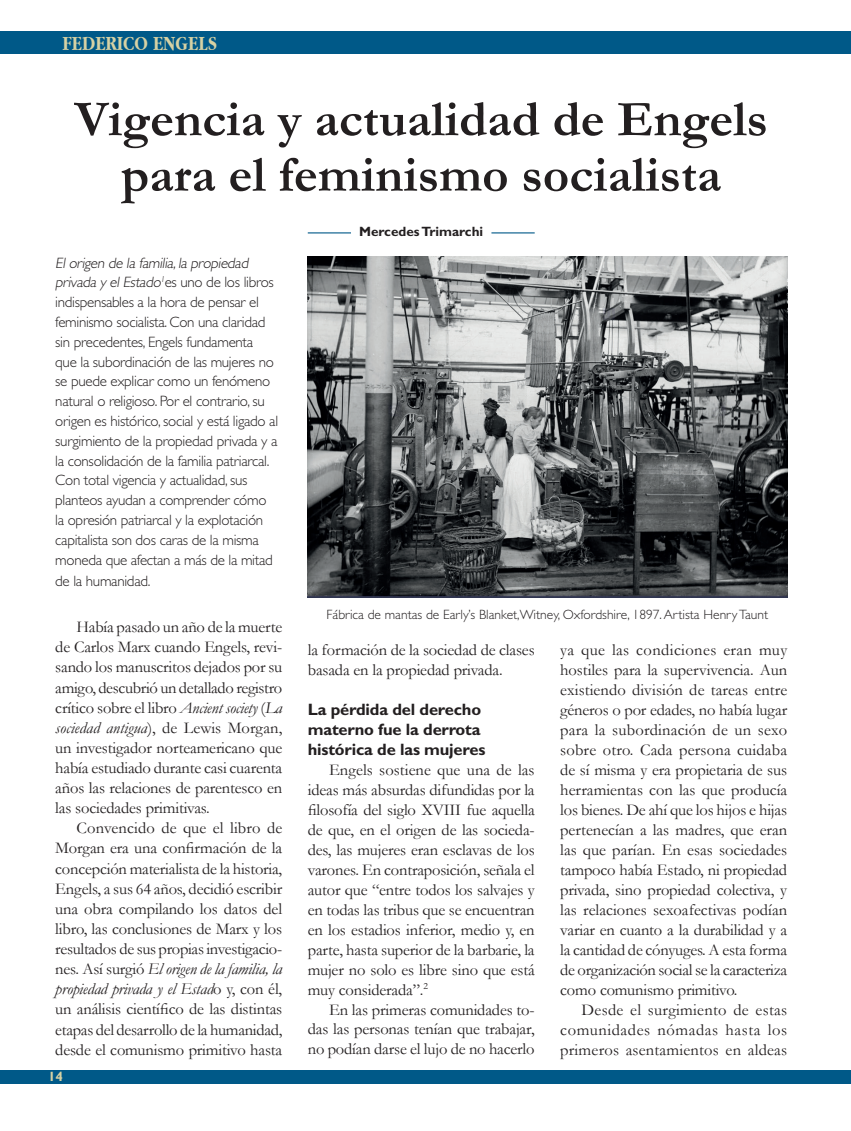
<style>
.page{position:relative;width:851px;height:1131px;background:#fff}
.page>*{position:absolute;margin:0;border:0;box-sizing:border-box;transform-origin:0 0}
.t1{font:700 51px/55.5px "Garamond";color:#231f20;text-align:center}
.t2{font:700 21px "Apple Garamond";color:#d7d2a4}
.t3{font:16.5px/20px "Garamond";letter-spacing:-.01em;color:#231f20;text-align:justify}
.t4{font:700 16.5px/20px "Gill Sans";letter-spacing:-.01em;color:#231f20}
.t5{font:300 15px/19.8px "Gill Sans";letter-spacing:-.02em;color:#231f20}
.t6{font:300 13.5px "Gill Sans";color:#231f20}
.t7{font:700 13.5px "Gill Sans";color:#231f20}
.t8{font:700 13.5px "Gill Sans";color:#d7d2a4}
.s1{font-style:italic}
</style>
<div class="page">
<div style="left:0;top:1070px;width:850px;height:13px;background:#005988"></div>
<div style="left:0;top:32px;width:850px;height:22px;background:#005988"></div>
<hr style="left:491px;top:232px;width:43px;height:1px;background:#005988">
<hr style="left:308px;top:232px;width:43px;height:1px;background:#005988">
<img style="left:307px;top:256px;width:480px;height:341px">
<p class="t2" style="left:63px;top:31px;width:156px">FEDERICO ENGELS</p>
<h1 class="t1" style="left:75px;top:92px;width:694px">Vigencia y actualidad de Engels para el feminismo socialista</h1>
<p class="t5" style="left:55px;top:253px;width:224px"><span class="s1">Elorigen de la familia,la propiedad privada y elEstado</span><sup>1</sup>e s u n o d e l o s l i b ro s indispensables a la hora de pensar el feminismo socialista. Con una claridad sin precedentes, Engels fundamenta que la subordinación de las mujeres no se puede explicar como un fenómeno natural o religioso. Por el contrario, su origen es histórico, social y está ligado al surgimiento de la propiedad privada y a la consolidación de la familia patriarcal.<br>Con total vigencia y actualidad, sus planteos ayudan a comprender cómo la opresión patriarcal y la explotación capitalista son dos caras de la misma moneda que afectan a más de la mitad</p>
<p class="t5" style="left:55px;top:571px;width:97px">de la humanidad.</p>
<p class="t3" style="left:55px;top:617px;width:228px;text-indent:21px">Había pasado un año de la muerte de Carlos Marx cuando Engels, revi&shy;sando los manuscritos dejados por su amigo, descubrió un detallado registro crítico sobre el libro <span class="s1">Ancient society</span> (<span class="s1">La sociedad antigua</span>), de Lewis Morgan, un investigador norteamericano que había estudiado durante casi cuarenta años las relaciones de parentesco en las sociedades primitivas.</p>
<p class="t3" style="left:55px;top:818px;width:228px;text-indent:21px">Convencido de que el libro de Morgan era una confirmación de la concepción materialista de la historia, Engels, a sus 64 años, decidió escribir una obra compilando los datos del libro, las conclusiones de Marx y los resultados de sus propias investigacio&shy;nes. Así surgió <span class="s1">El origen de la familia, la propiedad privada y el Estad</span>o y, con él, un análisis científico de las distintas etapas del desarrollo de la humanidad, desde el comunismo primitivo hasta</p>
<p class="t8" style="left:48px;top:1069px;width:16px">14</p>
<p class="t7" style="left:359px;top:224px;width:125px">Mercedes Trimarchi</p>
<p class="t6" style="left:326px;top:607px;width:443px">Fábrica de mantas de Early’s Blanket,Witney, Oxfordshire, 1897. Artista Henry Taunt</p>
<p class="t3" style="left:308px;top:640px;width:228px">la formación de la sociedad de clases basada en la propiedad privada.</p>
<p class="t4" style="left:308px;top:699px;width:179px">La pérdida del derecho materno fue la derrota histórica de las mujeres</p>
<p class="t3" style="left:308px;top:759px;width:228px;text-indent:21px">Engels sostiene que una de las ideas más absurdas difundidas por la filosofía del siglo XVIII fue aquella de que, en el origen de las socieda&shy;des, las mujeres eran esclavas de los varones. En contraposición, señala el autor que “entre todos los salvajes y en todas las tribus que se encuentran en los estadios inferior, medio y, en parte, hasta superior de la barbarie, la mujer no solo es libre sino que está muy considerada”.<sup>2</sup></p>
<p class="t3" style="left:308px;top:999px;width:228px;text-indent:21px">En las primeras comunidades to&shy;das las personas tenían que trabajar, no podían darse el lujo de no hacerlo</p>
<p class="t3" style="left:560px;top:639px;width:228px">ya que las condiciones eran muy hostiles para la supervivencia. Aun existiendo división de tareas entre géneros o por edades, no había lugar para la subordinación de un sexo sobre otro. Cada persona cuidaba de sí misma y era propietaria de sus herramientas con las que producía los bienes. De ahí que los hijos e hijas pertenecían a las madres, que eran las que parían. En esas sociedades tampoco había Estado, ni propiedad privada, sino propiedad colectiva, y las relaciones sexoafectivas podían variar en cuanto a la durabilidad y a la cantidad de cónyuges. A esta forma de organización social se la caracteriza como comunismo primitivo.</p>
<p class="t3" style="left:560px;top:999px;width:228px;text-indent:21px">Desde el surgimiento de estas comunidades nómadas hasta los primeros asentamientos en aldeas</p>
</div>
